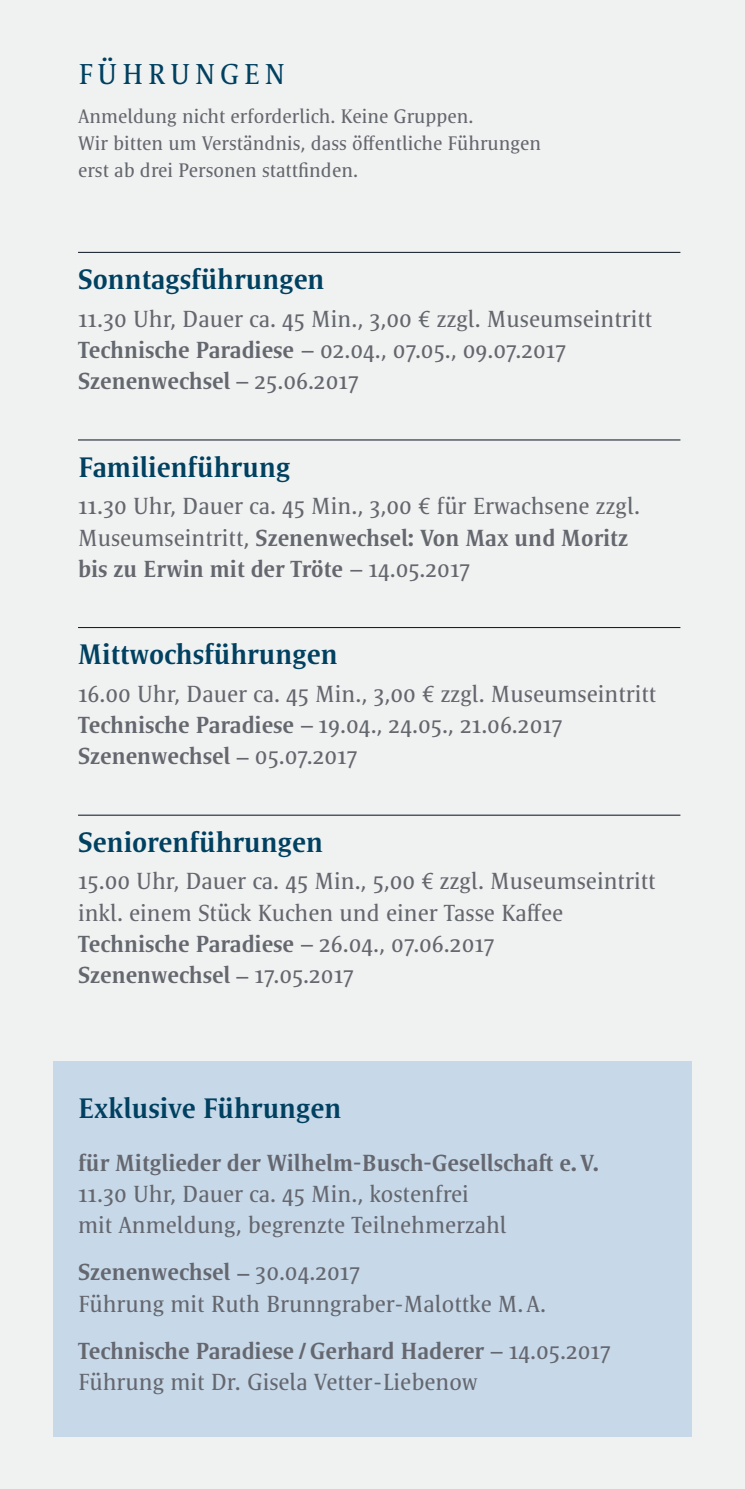
<style>
.page{position:relative;width:745px;height:1489px;background:#fff}
.page>*{position:absolute;margin:0;border:0;box-sizing:border-box;transform-origin:0 0}
.t1{font:300 37.5px "Satero Serif LT Pro";letter-spacing:.1em;color:#004060}
.t2{font:500 28.75px "Satero Serif LT Pro";color:#004060}
.t3{font:23.75px/31.2px "Satero Serif LT Pro";color:#65676f}
.t4{font:500 23.75px "Satero Serif LT Pro";color:#65676f}
.t5{font:20px/27px "Satero Serif LT Pro";color:#65676f}
.s1{font-weight:500}
</style>
<div class="page">
<div style="left:0;top:0;width:744px;height:1488px;background:#f0f2f1"></div>
<div style="left:53px;top:1061px;width:638px;height:375px;background:#c7d8e8"></div>
<hr style="left:78px;top:252px;width:602px;height:1px;background:#08111d">
<hr style="left:78px;top:439px;width:602px;height:1px;background:#08111d">
<hr style="left:78px;top:627px;width:602px;height:1px;background:#08111d">
<hr style="left:78px;top:814px;width:602px;height:1px;background:#08111d">
<h1 class="t1" style="left:78px;top:49px;width:209px">führungen</h1>
<p class="t5" style="left:78px;top:103px;width:464px">Anmeldung nicht erforderlich. Keine Gruppen.<br>Wir bitten um Verständnis, dass öffentliche Führungen erst ab drei Personen stattfinden.</p>
<p class="t2" style="left:78px;top:263px;width:248px">Sonntagsführungen</p>
<p class="t3" style="left:78px;top:302px;width:575px">11.30 Uhr, Dauer ca. 45 Min., 3,00 € zzgl. Museumseintritt<br><span class="s1">Technische Paradiese</span> – 02.04., 07.05., 09.07.2017<br><span class="s1">Szenenwechsel</span> – 25.06.2017</p>
<p class="t2" style="left:78px;top:450px;width:213px">Familienführung</p>
<p class="t3" style="left:78px;top:490px;width:563px">11.30 Uhr, Dauer ca. 45 Min., 3,00 € für Erwachsene zzgl.<br>Museumseintritt, <span class="s1">Szenenwechsel: Von Max und Moritz bis zu Erwin mit der Tröte</span> – 14.05.2017</p>
<p class="t2" style="left:78px;top:638px;width:261px">Mittwochsführungen</p>
<p class="t3" style="left:78px;top:677px;width:579px">16.00 Uhr, Dauer ca. 45 Min., 3,00 € zzgl. Museumseintritt<br><span class="s1">Technische Paradiese</span> – 19.04., 24.05., 21.06.2017<br><span class="s1">Szenenwechsel</span> – 05.07.2017</p>
<p class="t2" style="left:78px;top:825px;width:246px">Seniorenführungen</p>
<p class="t3" style="left:78px;top:865px;width:578px">15.00 Uhr, Dauer ca. 45 Min., 5,00 € zzgl. Museumseintritt inkl. einem Stück Kuchen und einer Tasse Kaffee <span class="s1">Technische Paradiese</span> – 26.04., 07.06.2017<br><span class="s1">Szenenwechsel</span> – 17.05.2017</p>
<p class="t2" style="left:78px;top:1091px;width:265px">Exklusive Führungen</p>
<p class="t4" style="left:78px;top:1149px;width:522px">für Mitglieder der Wilhelm-Busch-Gesellschaft e.V.</p>
<p class="t3" style="left:78px;top:1177px;width:430px">11.30 Uhr, Dauer ca. 45 Min., kostenfrei mit Anmeldung, begrenzte Teilnehmerzahl</p>
<p class="t3" style="left:78px;top:1256px;width:469px"><span class="s1">Szenenwechsel –</span> 30.04.2017<br>Führung mit Ruth Brunngraber-Malottke M.A.</p>
<p class="t3" style="left:78px;top:1334px;width:534px"><span class="s1">Technische Paradiese / Gerhard Haderer</span> – 14.05.2017<br>Führung mit Dr. Gisela Vetter-Liebenow</p>
</div>
